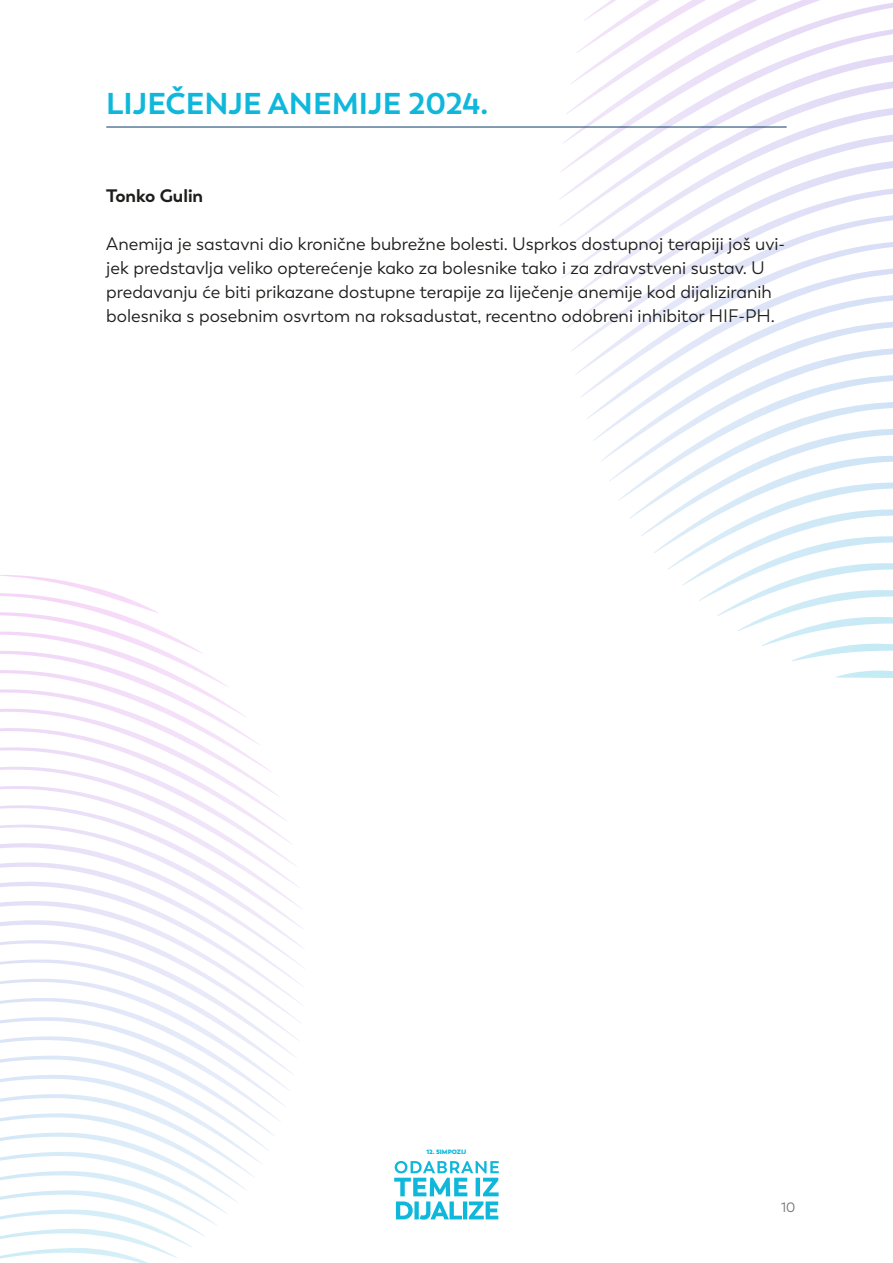
<style>
.page{position:relative;width:893px;height:1263px;background:#fff}
.page>*{position:absolute;margin:0;border:0;box-sizing:border-box;transform-origin:0 0}
.t1{font:700 30px "Trenda";color:#0fb8db}
.t2{font:18px/24px "Trenda";color:#1d1d1b}
.t3{font:700 18px "Trenda";color:#1d1d1b}
.t4{font:13.5px "Trenda";color:#706f6f}
.t5{font:800 6.3px "Trenda";color:#0fb8db}
</style>
<div class="page">
<svg style="left:0;top:575px;width:304px;height:688px"></svg>
<svg style="left:584px;top:0;width:309px;height:25px"></svg>
<svg style="left:579px;top:25px;width:314px;height:26px"></svg>
<svg style="left:559px;top:51px;width:334px;height:176px"></svg>
<svg style="left:560px;top:78px;width:333px;height:175px"></svg>
<svg style="left:561px;top:105px;width:332px;height:173px"></svg>
<svg style="left:564px;top:132px;width:329px;height:171px"></svg>
<svg style="left:567px;top:159px;width:326px;height:169px"></svg>
<svg style="left:570px;top:186px;width:323px;height:165px"></svg>
<svg style="left:575px;top:214px;width:318px;height:161px"></svg>
<svg style="left:580px;top:240px;width:313px;height:157px"></svg>
<svg style="left:586px;top:267px;width:307px;height:152px"></svg>
<svg style="left:593px;top:294px;width:300px;height:384px"></svg>
<svg style="left:394px;top:1161px;width:105px;height:59px"></svg>
<hr style="left:106px;top:127px;width:681px;height:1px;background:#083b62">
<h1 class="t1" style="left:106px;top:85px;width:383px">LIJEČENJE ANEMIJE 2024.</h1>
<p class="t3" style="left:106px;top:184px;width:98px">Tonko Gulin</p>
<p class="t2" style="left:106px;top:232px;width:680px">Anemija je sastavni dio kronične bubrežne bolesti. Usprkos dostupnoj terapiji još uvi&shy;jek predstavlja veliko opterećenje kako za bolesnike tako i za zdravstveni sustav. U predavanju će biti prikazane dostupne terapije za liječenje anemije kod dijaliziranih bolesnika s posebnim osvrtom na roksadustat, recentno odobreni inhibitor HIF-PH.</p>
<p class="t5" style="left:426px;top:1148px;width:41px">12. SIMPOZIJ</p>
<p class="t4" style="left:781px;top:1200px;width:16px">10</p>
</div>
